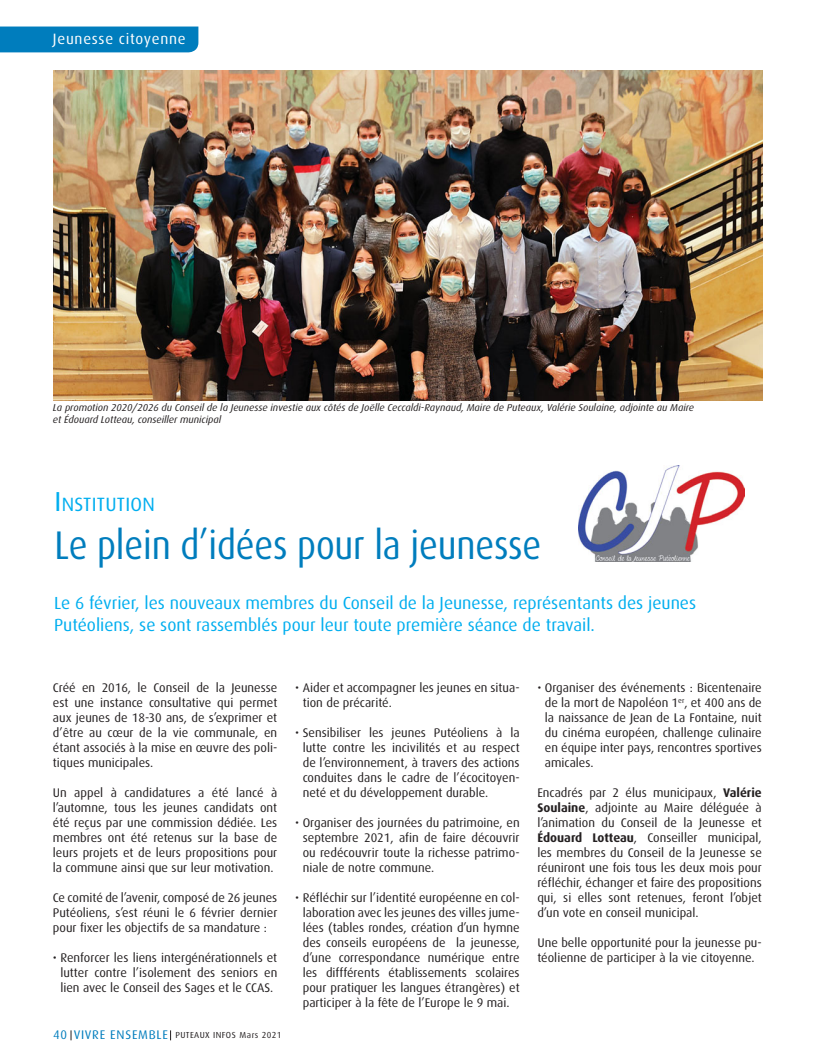
<style>
.page{position:relative;width:815px;height:1063px;background:#fff}
.page>*{position:absolute;margin:0;border:0;box-sizing:border-box;transform-origin:0 0}
.t1{font:40px "Dax";letter-spacing:-.005em;color:#007dbd;scale:.9 1}
.t2{font:19.25px "Dax";letter-spacing:.015em;color:#00aeef}
.t3{font:17.5px/22.5px "Dax";color:#00aeef}
.t4{font:15px "Dax";letter-spacing:.05em;color:#fff}
.t5{font:12.5px/15px "Dax";color:#231f20;text-align:justify}
.t6{font:italic 10px/12px "Dax";color:#231f20}
.t7{font:8.75px "Dax";letter-spacing:.05em;color:#231f20}
.s1{font-size:27.5px}
.s2{font-size:12.5px;color:#007dbd}
.s3{font-weight:700}
</style>
<div class="page">
<img style="left:54px;top:71px;width:708px;height:329px">
<div style="left:0;top:27px;width:198px;height:25px;background:#007dbd"></div>
<img style="left:578px;top:465px;width:166px;height:96px">
<p class="t4" style="left:53px;top:32px;width:134px">Jeunesse citoyenne</p>
<p class="t6" style="left:53px;top:403px;width:643px">La promotion 2020/2026 du Conseil de la Jeunesse investie aux côtés de Joëlle Ceccaldi-Raynaud, Maire de Puteaux, Valérie Soulaine, adjointe au Maire et Édouard Lotteau, conseiller municipal</p>
<h2 class="t2" style="left:55px;top:498px;width:102px"><span class="s1">I</span>NSTITUTION</h2>
<h1 class="t1" style="left:55px;top:528px;width:542px">Le plein d’idées pour la jeunesse</h1>
<h3 class="t3" style="left:54px;top:592px;width:644px">Le 6 février, les nouveaux membres du Conseil de la Jeunesse, représentants des jeunes<br>Putéoliens, se sont rassemblés pour leur toute première séance de travail.</h3>
<p class="t5" style="left:53px;top:681px;width:226px">Créé en 2016, le Conseil de la Jeunesse est une instance consultative qui permet aux jeunes de 18-30 ans, de s’exprimer et d’être au cœur de la vie communale, en étant associés à la mise en œuvre des poli&shy;tiques municipales.</p>
<p class="t5" style="left:53px;top:786px;width:226px">Un appel à candidatures a été lancé à l’automne, tous les jeunes candidats ont été reçus par une commission dédiée. Les membres ont été retenus sur la base de leurs projets et de leurs propositions pour la commune ainsi que sur leur motivation.</p>
<p class="t5" style="left:53px;top:891px;width:226px">Ce comité de l’avenir, composé de 26 jeunes Putéoliens, s’est réuni le 6 février dernier pour fixer les objectifs de sa mandature :</p>
<p class="t5" style="left:60px;top:951px;width:218px;text-indent:-8px">• Renforcer les liens intergénérationnels et lutter contre l’isolement des seniors en lien avec le Conseil des Sages et le CCAS.</p>
<p class="t7" style="left:53px;top:1031px;width:230px"><span class="s2">40 VIVRE ENSEMBLE</span> PUTEAUX INFOS Mars 2021</p>
<p class="t5" style="left:303px;top:681px;width:218px;text-indent:-8px">• Aider et accompagner les jeunes en situa&shy;tion de précarité.</p>
<p class="t5" style="left:303px;top:726px;width:218px;text-indent:-8px">• Sensibiliser les jeunes Putéoliens à la lutte contre les incivilités et au respect de l’environnement, à travers des actions conduites dans le cadre de l’écocitoyen&shy;neté et du développement durable.</p>
<p class="t5" style="left:303px;top:816px;width:218px;text-indent:-8px">• Organiser des journées du patrimoine, en septembre 2021, afin de faire découvrir ou redécouvrir toute la richesse patrimo&shy;niale de notre commune.</p>
<p class="t5" style="left:303px;top:891px;width:218px;text-indent:-8px">• Réfléchir sur l’identité européenne en col&shy;laboration avec les jeunes des villes jume&shy;lées (tables rondes, création d’un hymne des conseils européens de la jeunesse, d’une correspondance numérique entre les diffférents établissements scolaires pour pratiquer les langues étrangères) et participer à la fête de l’Europe le 9 mai.</p>
<p class="t5" style="left:545px;top:681px;width:218px;text-indent:-8px">• Organiser des événements : Bicentenaire de la mort de Napoléon 1<sup>er</sup>, et 400 ans de la naissance de Jean de La Fontaine, nuit du cinéma européen, challenge culinaire en équipe inter pays, rencontres sportives amicales.</p>
<p class="t5" style="left:537px;top:786px;width:226px">Encadrés par 2 élus municipaux, <span class="s3">Valérie Soulaine</span>, adjointe au Maire déléguée à l’animation du Conseil de la Jeunesse et <span class="s3">Édouard Lotteau</span>, Conseiller municipal, les membres du Conseil de la Jeunesse se réuniront une fois tous les deux mois pour réfléchir, échanger et faire des propositions qui, si elles sont retenues, feront l’objet d’un vote en conseil municipal.</p>
<p class="t5" style="left:537px;top:936px;width:226px">Une belle opportunité pour la jeunesse pu&shy;téolienne de participer à la vie citoyenne.</p>
</div>
